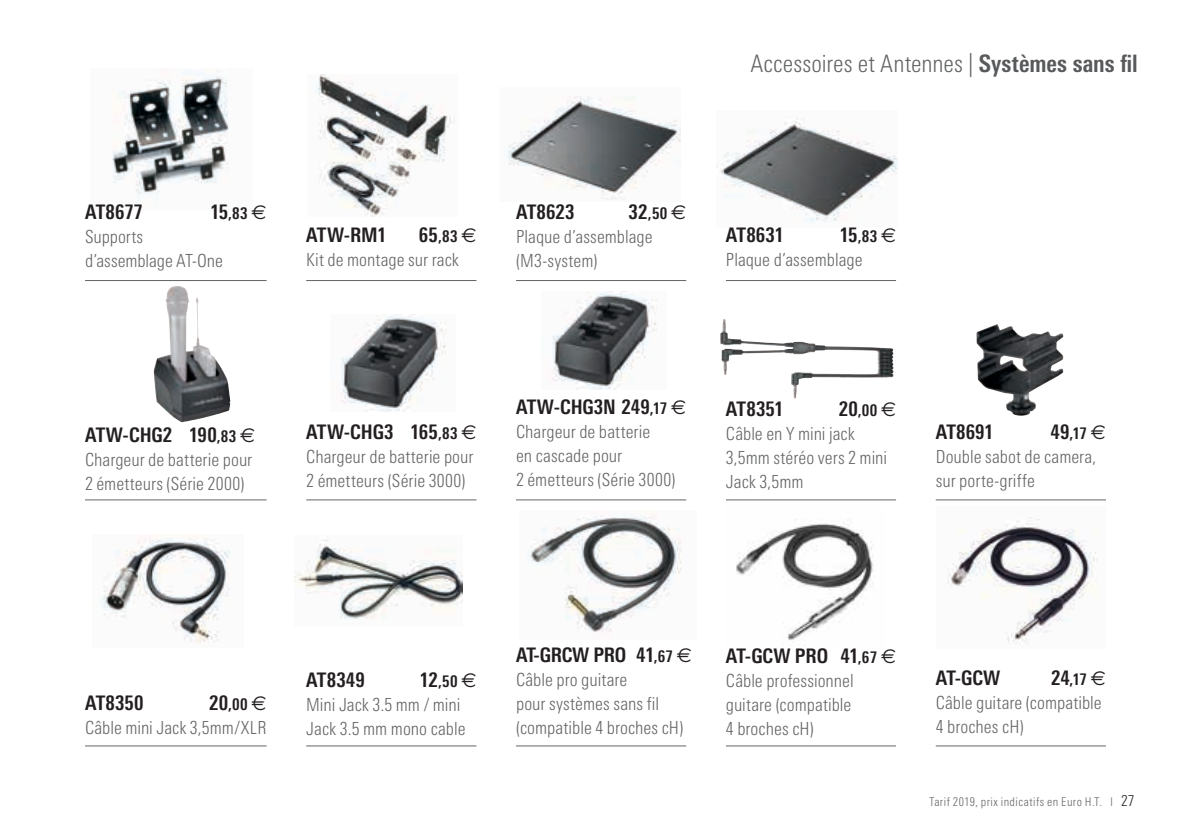
<style>
.page{position:relative;width:1191px;height:840px;background:#fff}
.page>*{position:absolute;margin:0;border:0;box-sizing:border-box;transform-origin:0 0}
.t1{font:300 condensed 24px "Univers Next Pro";letter-spacing:.005em;color:#636466}
.t2{font:700 condensed 20px "Univers Next Pro";letter-spacing:-.005em;color:#231f20}
.t3{font:300 condensed 18px/24px "Univers Next Pro";color:#636466}
.t4{font:700 condensed 16px "Univers Next Pro";letter-spacing:.025em;color:#231f20}
.t5{font:300 condensed 12px "Univers Next Pro";letter-spacing:.035em;color:#636466}
.s1{font-weight:700;color:#58595b}
.s2{font-size:20px}
.s3{font-family:"Euro Sans";font-weight:400;font-stretch:normal;font-size:20px}
.s4{font-size:16px}
.s5{font-family:"Euro Sans";font-weight:400;font-stretch:normal}
.s6{font-size:15px;color:#231f20}
</style>
<div class="page">
<img style="left:529px;top:516px;width:152px;height:116px">
<img style="left:102px;top:534px;width:128px;height:109px">
<img style="left:736px;top:518px;width:137px;height:122px">
<img style="left:947px;top:518px;width:150px;height:126px">
<img style="left:294px;top:537px;width:168px;height:82px">
<img style="left:112px;top:71px;width:117px;height:124px">
<img style="left:317px;top:75px;width:138px;height:142px">
<img style="left:507px;top:96px;width:173px;height:104px">
<img style="left:720px;top:319px;width:158px;height:56px">
<img style="left:976px;top:324px;width:87px;height:91px">
<img style="left:716px;top:118px;width:182px;height:104px">
<img style="left:153px;top:286px;width:23px;height:98px">
<hr style="left:85px;top:280px;width:181px;height:1px;background:#636466">
<hr style="left:85px;top:745px;width:181px;height:1px;background:#636466">
<hr style="left:85px;top:499px;width:181px;height:1px;background:#636466">
<hr style="left:306px;top:280px;width:170px;height:1px;background:#636466">
<hr style="left:516px;top:745px;width:170px;height:1px;background:#636466">
<hr style="left:306px;top:499px;width:170px;height:1px;background:#636466">
<hr style="left:516px;top:499px;width:170px;height:1px;background:#636466">
<hr style="left:516px;top:280px;width:170px;height:1px;background:#636466">
<hr style="left:726px;top:745px;width:170px;height:1px;background:#636466">
<hr style="left:726px;top:499px;width:170px;height:1px;background:#636466">
<hr style="left:726px;top:280px;width:170px;height:1px;background:#636466">
<hr style="left:935px;top:745px;width:171px;height:1px;background:#636466">
<hr style="left:935px;top:499px;width:171px;height:1px;background:#636466">
<hr style="left:306px;top:745px;width:170px;height:1px;background:#636466">
<img style="left:341px;top:314px;width:105px;height:97px">
<img style="left:552px;top:291px;width:105px;height:98px">
<h1 class="t1" style="left:750px;top:49px;width:389px">Accessoires et Antennes | <span class="s1">Systèmes sans fil</span></h1>
<p class="t2" style="left:85px;top:200px;width:59px">AT8677</p>
<p class="t4" style="left:210px;top:204px;width:58px"><span class="s2">15</span>,83 <span class="s3">€</span></p>
<p class="t3" style="left:85px;top:225px;width:139px">Supports d’assemblage AT-One</p>
<p class="t2" style="left:306px;top:223px;width:82px">ATW-RM1</p>
<p class="t4" style="left:419px;top:227px;width:59px"><span class="s2">65</span>,83 <span class="s3">€</span></p>
<p class="t3" style="left:306px;top:247px;width:154px">Kit de montage sur rack</p>
<p class="t2" style="left:516px;top:200px;width:60px">AT8623</p>
<p class="t4" style="left:628px;top:204px;width:59px"><span class="s2">32</span>,50 <span class="s3">€</span></p>
<p class="t3" style="left:516px;top:225px;width:138px">Plaque d’assemblage (M3-system)</p>
<p class="t2" style="left:726px;top:223px;width:60px">AT8631</p>
<p class="t4" style="left:839px;top:227px;width:58px"><span class="s2">15</span>,83 <span class="s3">€</span></p>
<p class="t3" style="left:726px;top:247px;width:138px">Plaque d’assemblage</p>
<p class="t2" style="left:85px;top:423px;width:172px">ATW-CHG2 190<span class="s4">,83</span> <span class="s5">€</span></p>
<p class="t3" style="left:85px;top:447px;width:169px">Chargeur de batterie pour<br>2 émetteurs (Série 2000)</p>
<p class="t2" style="left:306px;top:420px;width:172px">ATW-CHG3 165<span class="s4">,83</span> <span class="s5">€</span></p>
<p class="t3" style="left:306px;top:444px;width:169px">Chargeur de batterie pour<br>2 émetteurs (Série 3000)</p>
<p class="t2" style="left:516px;top:395px;width:172px">ATW-CHG3N 249<span class="s4">,17</span> <span class="s5">€</span></p>
<p class="t3" style="left:516px;top:419px;width:161px">Chargeur de batterie<br>en cascade pour<br>2 émetteurs (Série 3000)</p>
<p class="t2" style="left:726px;top:397px;width:59px">AT8351</p>
<p class="t4" style="left:838px;top:401px;width:59px"><span class="s2">20</span>,00 <span class="s3">€</span></p>
<p class="t3" style="left:726px;top:421px;width:163px">Câble en Y mini jack<br>3,5mm stéréo vers 2 mini<br>Jack 3,5mm</p>
<p class="t2" style="left:935px;top:419px;width:59px">AT8691</p>
<p class="t4" style="left:1050px;top:423px;width:57px"><span class="s2">49</span>,17 <span class="s3">€</span></p>
<p class="t3" style="left:935px;top:444px;width:162px">Double sabot de camera, sur porte-griffe</p>
<p class="t2" style="left:85px;top:690px;width:60px">AT8350</p>
<p class="t4" style="left:209px;top:694px;width:59px"><span class="s2">20</span>,00 <span class="s3">€</span></p>
<p class="t3" style="left:85px;top:715px;width:183px">Câble mini Jack 3,5mm/XLR</p>
<p class="t2" style="left:306px;top:668px;width:60px">AT8349</p>
<p class="t4" style="left:419px;top:671px;width:58px"><span class="s2">12</span>,50 <span class="s3">€</span></p>
<p class="t3" style="left:306px;top:692px;width:161px">Mini Jack 3.5 mm / mini<br>Jack 3.5 mm mono cable</p>
<p class="t2" style="left:516px;top:642px;width:177px">AT-GRCW PRO 41<span class="s4">,67</span> <span class="s5">€</span></p>
<p class="t3" style="left:516px;top:667px;width:169px">Câble pro guitare<br>pour systèmes sans fil (compatible 4 broches cH)</p>
<p class="t2" style="left:726px;top:643px;width:172px">AT-GCW PRO 41<span class="s4">,67</span> <span class="s5">€</span></p>
<p class="t3" style="left:726px;top:668px;width:129px">Câble professionnel guitare (compatible<br>4 broches cH)</p>
<p class="t2" style="left:935px;top:666px;width:66px">AT-GCW</p>
<p class="t4" style="left:1051px;top:669px;width:56px"><span class="s2">24</span>,17 <span class="s3">€</span></p>
<p class="t3" style="left:935px;top:690px;width:167px">Câble guitare (compatible<br>4 broches cH)</p>
<p class="t5" style="left:929px;top:794px;width:206px">Tarif 2019, prix indicatifs en Euro H.T. l <span class="s6">27</span></p>
</div>
